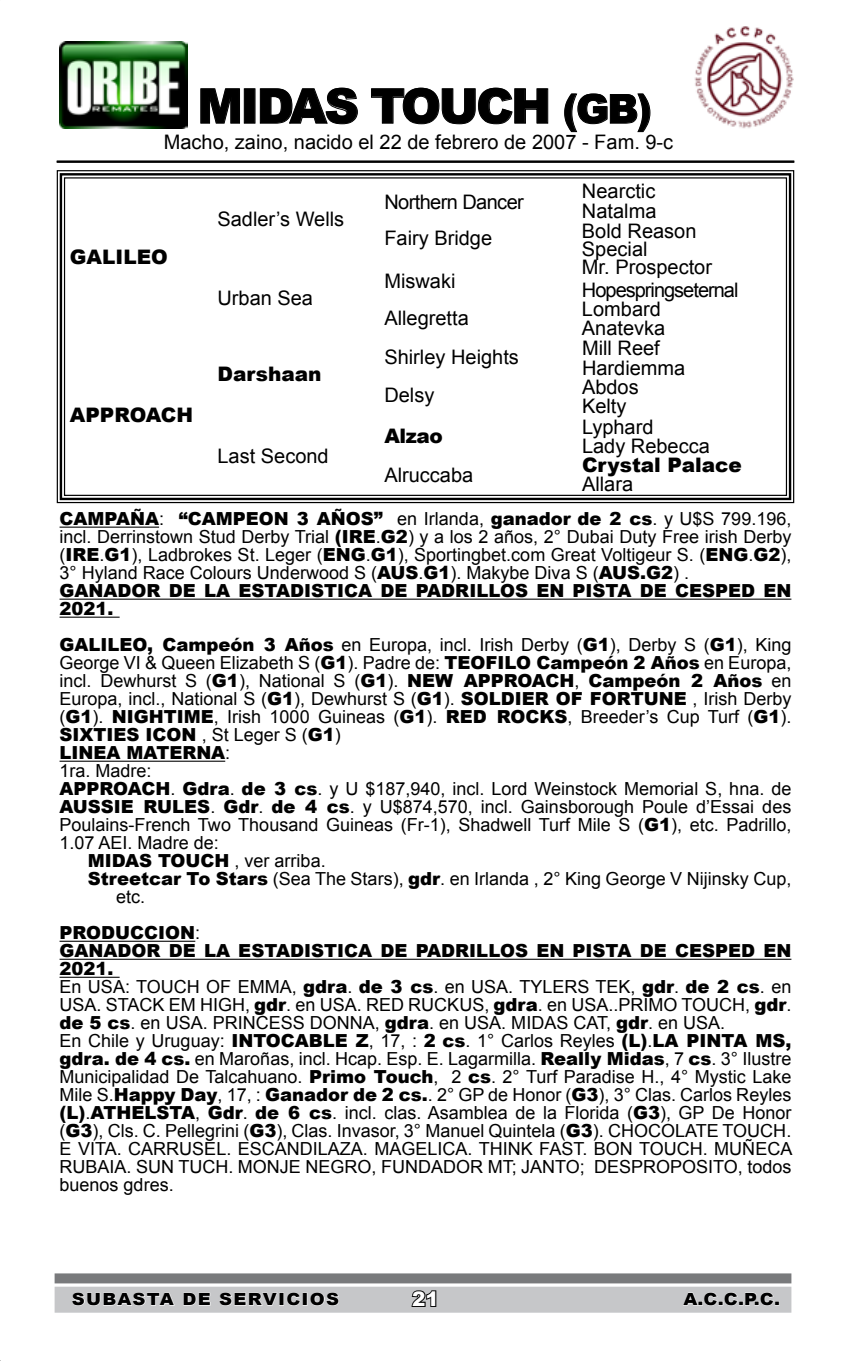
<style>
.page{position:relative;width:851px;height:1361px;background:#fff}
.page>*{position:absolute;margin:0;border:0;box-sizing:border-box;transform-origin:0 0}
.t1{font:900 48px "Arial";letter-spacing:-.05em;color:#000}
.t2{font:20px "Arial";color:#000}
.t3{font:900 20px "Arial";color:#000}
.t4{font:20px "Arial";letter-spacing:-.05em;color:#000}
.t5{font:20px "Arial";letter-spacing:-.03em;color:#000}
.t6{font:900 20px "Arial";color:#fff}
.t7{font:18px/18px "Arial";color:#000}
.t8{font:900 18px "Arial";color:#000}
.t9{font:900 16.8px "Arial";letter-spacing:.07em;color:#000;scale:1.08 1}
.s1{font-size:40px}
.s2{font-weight:900}
.s3{font-weight:400}
</style>
<div class="page">
<div style="left:55px;top:1273px;width:736px;height:10px;background:#797a7c"></div>
<div style="left:55px;top:1286px;width:736px;height:26px;background:#c6c7c9"></div>
<svg style="left:56px;top:170px;width:738px;height:334px"></svg>
<div style="left:60px;top:173px;width:731px;height:327px;border:2px solid #000"></div>
<img style="left:694px;top:26px;width:100px;height:103px">
<img style="left:60px;top:42px;width:128px;height:87px">
<hr style="left:57px;top:161px;width:737px;height:2px;background:#000">
<hr style="left:60px;top:526px;width:99px;height:2px;background:#000">
<hr style="left:60px;top:598px;width:731px;height:2px;background:#000">
<hr style="left:60px;top:616px;width:60px;height:2px;background:#000">
<hr style="left:60px;top:760px;width:165px;height:2px;background:#000">
<hr style="left:60px;top:940px;width:135px;height:2px;background:#000">
<hr style="left:60px;top:958px;width:731px;height:2px;background:#000">
<hr style="left:60px;top:976px;width:60px;height:2px;background:#000">
<svg style="left:200px;top:88px;width:40px;height:36px"></svg>
<div style="left:244px;top:89px;width:11px;height:34px;border:1px solid #000"></div>
<svg style="left:259px;top:87px;width:99px;height:38px"></svg>
<svg style="left:371px;top:87px;width:177px;height:38px"></svg>
<svg style="left:564px;top:93px;width:86px;height:40px"></svg>
<svg style="left:411px;top:1290px;width:26px;height:17px"></svg>
<svg style="left:72px;top:1292px;width:103px;height:14px"></svg>
<svg style="left:183px;top:1292px;width:28px;height:14px"></svg>
<svg style="left:219px;top:1292px;width:59px;height:14px"></svg>
<div style="left:279px;top:1293px;width:4px;height:12px;border:1px solid #fff"></div>
<svg style="left:286px;top:1292px;width:14px;height:14px"></svg>
<div style="left:303px;top:1293px;width:4px;height:12px;border:1px solid #fff"></div>
<svg style="left:310px;top:1292px;width:29px;height:14px"></svg>
<svg style="left:683px;top:1292px;width:95px;height:14px"></svg>
<h1 class="t1" style="left:197px;top:71px;width:456px">MIDAS TOUCH <span class="s1">(GB)</span></h1>
<p class="t2" style="left:164px;top:129px;width:511px">Macho, zaino, nacido el 22 de febrero de 2007 - Fam. 9-c</p>
<p class="t3" style="left:70px;top:242px;width:99px">GALILEO</p>
<p class="t3" style="left:70px;top:400px;width:125px">APPROACH</p>
<p class="t2" style="left:217px;top:206px;width:128px">Sadler’s Wells</p>
<p class="t2" style="left:217px;top:285px;width:97px">Urban Sea</p>
<p class="t3" style="left:217px;top:359px;width:105px">Darshaan</p>
<p class="t2" style="left:217px;top:442px;width:113px">Last Second</p>
<p class="t5" style="left:384px;top:189px;width:141px">Northern Dancer</p>
<p class="t2" style="left:384px;top:225px;width:109px">Fairy Bridge</p>
<p class="t2" style="left:384px;top:268px;width:73px">Miswaki</p>
<p class="t2" style="left:384px;top:305px;width:86px">Allegretta</p>
<p class="t2" style="left:384px;top:344px;width:136px">Shirley Heights</p>
<p class="t2" style="left:384px;top:382px;width:51px">Delsy</p>
<p class="t3" style="left:384px;top:421px;width:60px">Alzao</p>
<p class="t2" style="left:384px;top:462px;width:90px">Alruccaba</p>
<p class="t2" style="left:582px;top:178px;width:75px">Nearctic</p>
<p class="t2" style="left:582px;top:198px;width:76px">Natalma</p>
<p class="t2" style="left:582px;top:218px;width:116px">Bold Reason</p>
<p class="t2" style="left:582px;top:236px;width:67px">Special</p>
<p class="t2" style="left:582px;top:254px;width:132px">Mr. Prospector</p>
<p class="t4" style="left:582px;top:276px;width:158px">Hopespringseternal</p>
<p class="t2" style="left:582px;top:295px;width:80px">Lombard</p>
<p class="t2" style="left:582px;top:314px;width:85px">Anatevka</p>
<p class="t2" style="left:582px;top:335px;width:79px">Mill Reef</p>
<p class="t2" style="left:582px;top:354px;width:105px">Hardiemma</p>
<p class="t2" style="left:582px;top:374px;width:58px">Abdos</p>
<p class="t2" style="left:582px;top:393px;width:46px">Kelty</p>
<p class="t2" style="left:582px;top:414px;width:73px">Lyphard</p>
<p class="t2" style="left:582px;top:433px;width:129px">Lady Rebecca</p>
<p class="t3" style="left:582px;top:450px;width:161px">Crystal Palace</p>
<p class="t2" style="left:582px;top:471px;width:53px">Allara</p>
<p class="t7" style="left:60px;top:510px;width:733px"><span class="s2">CAMPAÑA</span>: <span class="s2">“CAMPEON 3 AÑOS”</span> en Irlanda, <span class="s2">ganador de 2 cs</span>. y U$S 799.196, incl. Derrinstown Stud Derby Trial <span class="s2">(IRE</span>.<span class="s2">G2</span>) y a los 2 años, 2° Dubai Duty Free irish Derby (<span class="s2">IRE</span>.<span class="s2">G1</span>), Ladbrokes St. Leger (<span class="s2">ENG</span>.<span class="s2">G1</span>), Sportingbet.com Great Voltigeur S. (<span class="s2">ENG</span>.<span class="s2">G2</span>), 3° Hyland Race Colours Underwood S (<span class="s2">AUS</span>.<span class="s2">G1</span>). Makybe Diva S (<span class="s2">AUS.G2</span>) .<br><span class="s2">GANADOR DE LA ESTADISTICA DE PADRILLOS EN PISTA DE CESPED EN 2021.</span></p>
<p class="t7" style="left:60px;top:636px;width:733px"><span class="s2">GALILEO, Campeón 3 Años</span> en Europa, incl. Irish Derby (<span class="s2">G1</span>), Derby S (<span class="s2">G1</span>), King</p>
<p class="t7" style="left:60px;top:654px;width:733px">George VI &amp; Queen Elizabeth S (<span class="s2">G1</span>). Padre de: <span class="s2">TEOFILO Campeón 2 Años</span> en Europa,</p>
<p class="t7" style="left:60px;top:672px;width:733px">incl. Dewhurst S (<span class="s2">G1</span>), National S (<span class="s2">G1</span>). <span class="s2">NEW APPROACH</span>, <span class="s2">Campeón 2 Años</span> en</p>
<p class="t7" style="left:60px;top:690px;width:733px">Europa, incl., National S (<span class="s2">G1</span>), Dewhurst S (<span class="s2">G1</span>). <span class="s2">SOLDIER OF FORTUNE</span> , Irish Derby</p>
<p class="t7" style="left:60px;top:708px;width:733px">(<span class="s2">G1</span>). <span class="s2">NIGHTIME</span>, Irish 1000 Guineas (<span class="s2">G1</span>). <span class="s2">RED ROCKS</span>, Breeder’s Cup Turf (<span class="s2">G1</span>).</p>
<p class="t8" style="left:60px;top:721px;width:283px">SIXTIES ICON <span class="s3">, St Leger S (</span>G1<span class="s3">)</span></p>
<p class="t8" style="left:60px;top:739px;width:172px">LINEA MATERNA<span class="s3">:</span></p>
<p class="t7" style="left:60px;top:762px;width:94px">1ra. Madre:</p>
<p class="t7" style="left:60px;top:780px;width:733px"><span class="s2">APPROACH</span>. <span class="s2">Gdra</span>. <span class="s2">de 3 cs</span>. y U $187,940, incl. Lord Weinstock Memorial S, hna. de</p>
<p class="t7" style="left:59px;top:798px;width:733px"><span class="s2">AUSSIE RULES</span>. <span class="s2">Gdr</span>. <span class="s2">de 4 cs</span>. y U$874,570, incl. Gainsborough Poule d’Essai des</p>
<p class="t7" style="left:59px;top:816px;width:733px">Poulains-French Two Thousand Guineas (Fr-1), Shadwell Turf Mile S (<span class="s2">G1</span>), etc. Padrillo,</p>
<p class="t7" style="left:59px;top:834px;width:161px">1.07 AEI. Madre de:</p>
<p class="t7" style="left:88px;top:852px;width:239px"><span class="s2">MIDAS TOUCH</span> , ver arriba.</p>
<p class="t7" style="left:88px;top:870px;width:704px"><span class="s2">Streetcar To Stars</span> (Sea The Stars), <span class="s2">gdr</span>. en Irlanda , 2° King George V Nijinsky Cup,</p>
<p class="t7" style="left:116px;top:888px;width:31px">etc.</p>
<p class="t7" style="left:60px;top:924px;width:734px"><span class="s2">PRODUCCION</span>:<br><span class="s2">GANADOR DE LA ESTADISTICA DE PADRILLOS EN PISTA DE CESPED EN 2021.<br></span>En USA: TOUCH OF EMMA, <span class="s2">gdra</span>. <span class="s2">de 3 cs</span>. en USA. TYLERS TEK, <span class="s2">gdr</span>. <span class="s2">de 2 cs</span>. en USA. STACK EM HIGH, <span class="s2">gdr</span>. en USA. RED RUCKUS, <span class="s2">gdra</span>. en USA..PRIMO TOUCH, <span class="s2">gdr</span>. <span class="s2">de 5 cs</span>. en USA. PRINCESS DONNA, <span class="s2">gdra</span>. en USA. MIDAS CAT, <span class="s2">gdr</span>. en USA.<br>En Chile y Uruguay: <span class="s2">INTOCABLE Z</span>, 17, : <span class="s2">2 cs</span>. 1° Carlos Reyles <span class="s2">(L)</span>.<span class="s2">LA PINTA MS, gdra. de 4 cs.</span> en Maroñas, incl. Hcap. Esp. E. Lagarmilla. <span class="s2">Really Midas</span>, 7 <span class="s2">cs</span>. 3° Ilustre Municipalidad De Talcahuano. <span class="s2">Primo Touch</span>, 2 <span class="s2">cs</span>. 2° Turf Paradise H., 4° Mystic Lake Mile S.<span class="s2">Happy Day</span>, 17, : <span class="s2">Ganador de 2 cs.</span>. 2° GP de Honor (<span class="s2">G3</span>), 3° Clas. Carlos Reyles <span class="s2">(L)</span>.<span class="s2">ATHELSTA</span>, <span class="s2">Gdr</span>. <span class="s2">de 6 cs</span>. incl. clas. Asamblea de la Florida (<span class="s2">G3</span>), GP De Honor (<span class="s2">G3</span>), Cls. C. Pellegrini (<span class="s2">G3</span>), Clas. Invasor, 3° Manuel Quintela (<span class="s2">G3</span>). CHOCOLATE TOUCH.<br>E VITA. CARRUSEL. ESCANDILAZA. MAGELICA. THINK FAST. BON TOUCH. MUÑECA RUBAIA. SUN TUCH. MONJE NEGRO, FUNDADOR MT; JANTO; DESPROPOSITO, todos buenos gdres.</p>
<p class="t9" style="left:72px;top:1287px;width:249px">SUBASTA DE SERVICIOS</p>
<p class="t6" style="left:412px;top:1284px;width:28px">21</p>
<p class="t9" style="left:683px;top:1286px;width:91px">A.C.C.P.C.</p>
</div>
